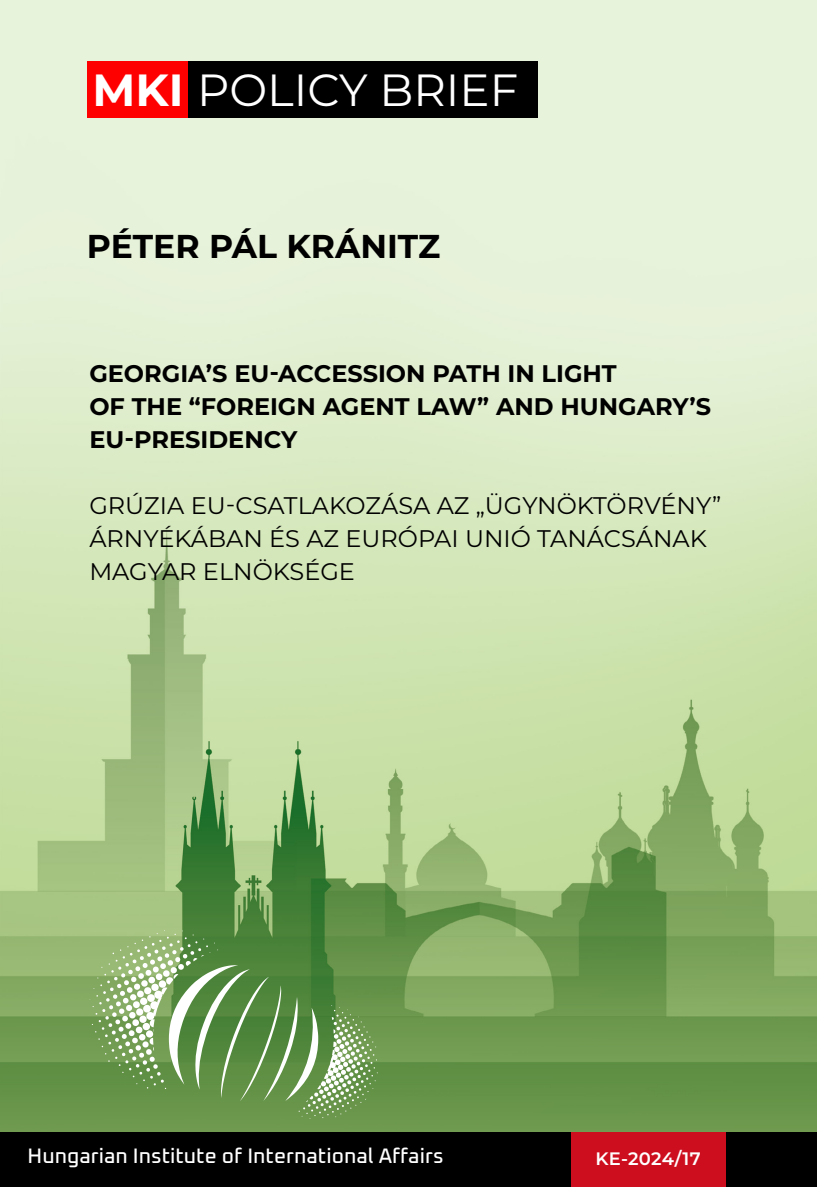
<style>
.page{position:relative;width:817px;height:1187px;background:#fff}
.page>*{position:absolute;margin:0;border:0;box-sizing:border-box;transform-origin:0 0}
.t1{font:45px "Montserrat";color:#fff}
.t2{font:700 33px "Montserrat";color:#000}
.t3{font:24px/33px "Montserrat";color:#000}
.t4{font:700 24px/33px "Montserrat";color:#000}
.t5{font:200 21px "Oxanium";color:#fff}
.t6{font:600 18px "Montserrat";letter-spacing:.015em;color:#fff}
.s1{font-weight:700}
</style>
<div class="page">
<img style="left:0;top:0;width:816px;height:1132px">
<div style="left:0;top:1132px;width:816px;height:54px;background:#000"></div>
<div style="left:570px;top:1132px;width:155px;height:54px;background:#cd0e1f"></div>
<svg style="left:90px;top:929px;width:287px;height:189px;background:#76a060"></svg>
<div style="left:87px;top:62px;width:109px;height:56px;background:#f00"></div>
<div style="left:188px;top:62px;width:349px;height:56px;background:#000"></div>
<h1 class="t1" style="left:92px;top:59px;width:427px"><span class="s1">MKI</span> POLICY BRIEF</h1>
<h2 class="t2" style="left:87px;top:222px;width:355px">PÉTER PÁL KRÁNITZ</h2>
<p class="t4" style="left:89px;top:355px;width:623px">GEORGIA’S EU-ACCESSION PATH IN LIGHT<br>OF THE “FOREIGN AGENT LAW” AND HUNGARY’S<br>EU-PRESIDENCY</p>
<p class="t3" style="left:89px;top:488px;width:633px">GRÚZIA EU-CSATLAKOZÁSA AZ „ÜGYNÖKTÖRVÉNY”<br>ÁRNYÉKÁBAN ÉS AZ EURÓPAI UNIÓ TANÁCSÁNAK<br>MAGYAR ELNÖKSÉGE</p>
<p class="t5" style="left:28px;top:1142px;width:417px">Hungarian Institute of International Affairs</p>
<p class="t6" style="left:595px;top:1145px;width:107px">KE-2024/17</p>
</div>
